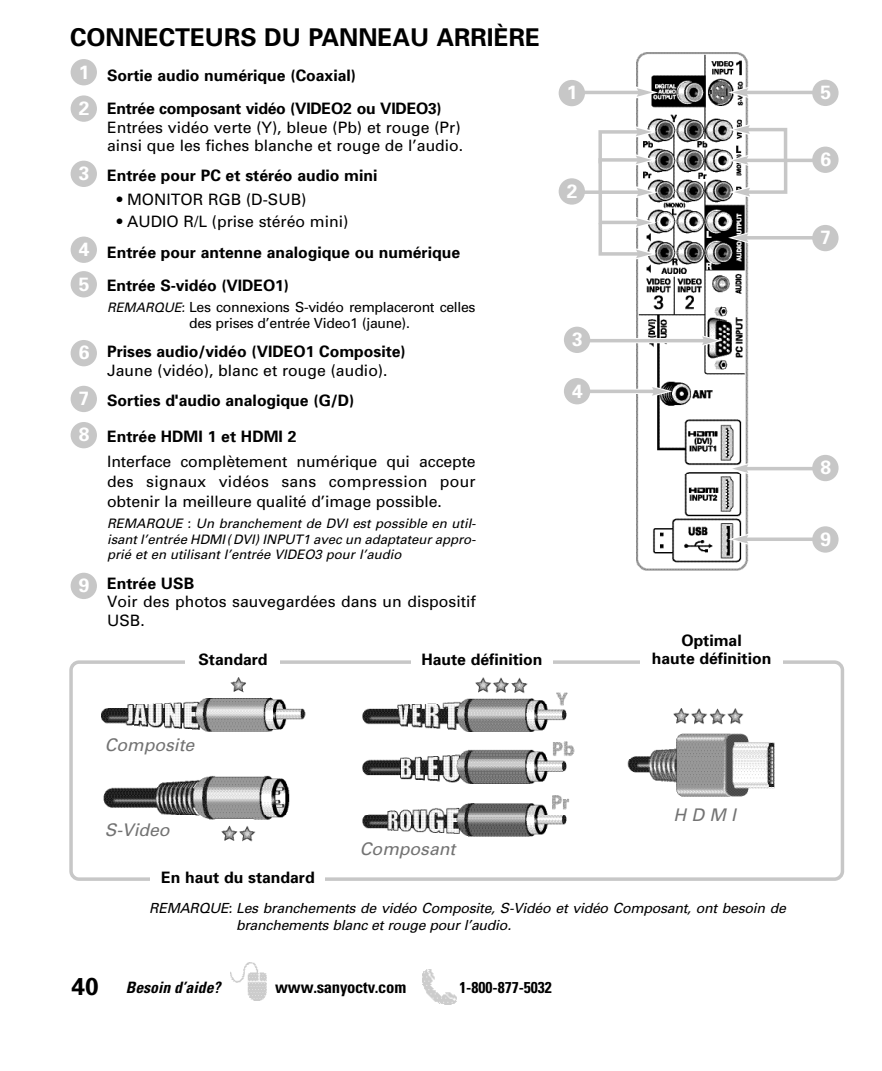
<style>
.page{position:relative;width:882px;height:1071px;background:#fff}
.page>*{position:absolute;margin:0;border:0;box-sizing:border-box;transform-origin:0 0}
.t1{font:700 24.5px "Univers";color:#000}
.t2{font:700 19.25px/36.4px "Univers";color:#fff}
.t3{font:italic 17.5px "Univers";color:#737373}
.t4{font:700 condensed 16.62px "Univers";letter-spacing:-.015em;color:#000}
.t5{font:15.75px/18.4px "Univers";color:#000}
.t6{font:700 15.75px/33.4px "Univers";color:#000}
.t7{font:italic 700 condensed 15.75px "Univers";color:#000}
.t8{font:700 condensed 15.75px "Univers";color:#000}
.t9{font:italic 14px/17.5px "Univers";letter-spacing:-.015em;color:#000}
.t10{font:14px/15.8px "Univers";letter-spacing:-.02em;color:#000}
.t11{font:italic 13.12px/15.8px "Univers";color:#000;text-align:justify}
.s1{font-style:italic;font-size:13.12px}
.s2{font-style:normal;font-stretch:normal;font-size:24.5px}
</style>
<div class="page">
<svg style="left:69px;top:660px;width:775px;height:221px"></svg>
<div style="left:82px;top:669px;width:747px;height:205px;background:#fff"></div>
<img style="left:127px;top:677px;width:441px;height:28px">
<img style="left:101px;top:705px;width:674px;height:137px">
<img style="left:230px;top:962px;width:36px;height:39px">
<img style="left:423px;top:969px;width:34px;height:35px">
<img style="left:637px;top:52px;width:112px;height:141px">
<img style="left:637px;top:193px;width:112px;height:378px">
<div style="left:582px;top:90px;width:56px;height:5px;background:#f0f0f0"></div>
<div style="left:559px;top:80px;width:26px;height:26px;background:#c7c7c7;border-radius:50%"></div>
<hr style="left:582px;top:91px;width:58px;height:3px;background:#c7c7c7">
<svg style="left:636px;top:86px;width:22px;height:13px"></svg>
<div style="left:559px;top:178px;width:26px;height:27px;background:#c7c7c7;border-radius:50%"></div>
<svg style="left:590px;top:338px;width:108px;height:5px"></svg>
<hr style="left:582px;top:339px;width:123px;height:3px;background:#c7c7c7">
<svg style="left:698px;top:334px;width:24px;height:13px"></svg>
<div style="left:564px;top:327px;width:26px;height:26px;background:#c7c7c7;border-radius:50%"></div>
<div style="left:582px;top:389px;width:71px;height:5px;background:#efefef"></div>
<hr style="left:582px;top:390px;width:73px;height:3px;background:#c7c7c7">
<svg style="left:648px;top:385px;width:24px;height:13px"></svg>
<div style="left:564px;top:378px;width:26px;height:26px;background:#c7c7c7;border-radius:50%"></div>
<div style="left:748px;top:90px;width:74px;height:5px;background:#f0f0f0"></div>
<hr style="left:745px;top:91px;width:72px;height:3px;background:#c7c7c7">
<svg style="left:728px;top:86px;width:21px;height:13px"></svg>
<div style="left:812px;top:80px;width:27px;height:26px;background:#c7c7c7;border-radius:50%"></div>
<div style="left:748px;top:158px;width:74px;height:5px;background:#f0f0f0"></div>
<svg style="left:752px;top:236px;width:60px;height:4px"></svg>
<svg style="left:728px;top:231px;width:24px;height:13px"></svg>
<div style="left:812px;top:225px;width:27px;height:26px;background:#c7c7c7;border-radius:50%"></div>
<div style="left:748px;top:466px;width:74px;height:5px;background:#f0f0f0"></div>
<hr style="left:745px;top:467px;width:72px;height:3px;background:#c7c7c7">
<svg style="left:728px;top:462px;width:21px;height:13px"></svg>
<div style="left:812px;top:455px;width:27px;height:26px;background:#c7c7c7;border-radius:50%"></div>
<svg style="left:752px;top:537px;width:60px;height:1px"></svg>
<hr style="left:745px;top:538px;width:72px;height:3px;background:#c7c7c7">
<svg style="left:728px;top:533px;width:24px;height:13px"></svg>
<div style="left:812px;top:526px;width:27px;height:27px;background:#c7c7c7;border-radius:50%"></div>
<hr style="left:745px;top:159px;width:72px;height:3px;background:#c7c7c7">
<svg style="left:728px;top:123px;width:60px;height:76px"></svg>
<div style="left:812px;top:147px;width:27px;height:26px;background:#c7c7c7;border-radius:50%"></div>
<svg style="left:585px;top:190px;width:10px;height:4px"></svg>
<svg style="left:595px;top:125px;width:63px;height:135px"></svg>
<div style="left:71px;top:59px;width:26px;height:26px;background:#c7c7c7;border-radius:50%"></div>
<div style="left:71px;top:95px;width:26px;height:27px;background:#c7c7c7;border-radius:50%"></div>
<div style="left:71px;top:161px;width:26px;height:26px;background:#c7c7c7;border-radius:50%"></div>
<div style="left:71px;top:237px;width:26px;height:26px;background:#c7c7c7;border-radius:50%"></div>
<div style="left:71px;top:271px;width:26px;height:26px;background:#c7c7c7;border-radius:50%"></div>
<div style="left:71px;top:340px;width:26px;height:26px;background:#c7c7c7;border-radius:50%"></div>
<div style="left:71px;top:386px;width:26px;height:26px;background:#c7c7c7;border-radius:50%"></div>
<div style="left:71px;top:422px;width:26px;height:26px;background:#c7c7c7;border-radius:50%"></div>
<div style="left:71px;top:573px;width:26px;height:26px;background:#c7c7c7;border-radius:50%"></div>
<div style="left:151px;top:871px;width:174px;height:18px;background:#fff"></div>
<div style="left:186px;top:653px;width:94px;height:18px;background:#fff"></div>
<div style="left:411px;top:653px;width:142px;height:18px;background:#fff"></div>
<div style="left:640px;top:634px;width:143px;height:37px;background:#fff"></div>
<h1 class="t1" style="left:70px;top:28px;width:471px">CONNECTEURS DU PANNEAU ARRIÈRE</h1>
<p class="t2" style="left:79px;top:55px;width:12px">1<br>2</p>
<p class="t2" style="left:79px;top:157px;width:12px">3</p>
<p class="t2" style="left:79px;top:234px;width:12px;line-height:34.5px">4<br>5</p>
<p class="t2" style="left:79px;top:336px;width:12px">6</p>
<p class="t2" style="left:79px;top:382px;width:12px">7<br>8</p>
<p class="t2" style="left:79px;top:569px;width:12px">9</p>
<p class="t6" style="left:107px;top:60px;width:336px">Sortie audio numérique (Coaxial)<br>Entrée composant vidéo (VIDEO2 ou VIDEO3)</p>
<p class="t5" style="left:107px;top:119px;width:358px">Entrées vidéo verte (Y), bleue (Pb) et rouge (Pr) ainsi que les fiches blanche et rouge de l’audio.</p>
<p class="t6" style="left:107px;top:160px;width:272px">Entrée pour PC et stéréo audio mini</p>
<p class="t5" style="left:117px;top:192px;width:191px">• MONITOR RGB (D-SUB)</p>
<p class="t5" style="left:117px;top:213px;width:233px">• AUDIO R/L (prise stéréo mini)</p>
<p class="t6" style="left:107px;top:237px;width:355px">Entrée pour antenne analogique ou numérique<br>Entrée S-vidéo (VIDEO1)</p>
<p class="t10" style="left:189px;top:300px;width:288px;text-indent:-82px"><span class="s1">REMARQUE:</span> Les connexions S-vidéo remplaceront celles des prises d’entrée Video1 (jaune).</p>
<p class="t6" style="left:107px;top:337px;width:300px">Prises audio/vidéo (VIDEO1 Composite)</p>
<p class="t5" style="left:107px;top:363px;width:282px">Jaune (vidéo), blanc et rouge (audio).</p>
<p class="t6" style="left:107px;top:385px;width:249px">Sorties d'audio analogique (G/D)</p>
<p class="t6" style="left:107px;top:421px;width:191px">Entrée HDMI 1 et HDMI 2</p>
<p class="t5" style="left:107px;top:453px;width:370px;line-height:20.1px;text-align:justify">Interface complètement numérique qui accepte des signaux vidéos sans compression pour obtenir la meilleure qualité d’image possible.</p>
<p class="t11" style="left:107px;top:516px;width:370px">REMARQUE : Un branchement de DVI est possible en util&shy;isant l’entrée HDMI (DVI) INPUT1 avec un adaptateur appro&shy;prié et en utilisant l’entrée VIDEO3 pour l’audio</p>
<p class="t6" style="left:107px;top:568px;width:89px">Entrée USB</p>
<p class="t5" style="left:107px;top:594px;width:370px">Voir des photos sauvegardées dans un dispositif<br>USB.</p>
<p class="t6" style="left:198px;top:644px;width:71px">Standard</p>
<p class="t6" style="left:421px;top:644px;width:123px">Haute définition</p>
<p class="t2" style="left:567px;top:76px;width:12px">1</p>
<p class="t2" style="left:567px;top:174px;width:12px">2</p>
<p class="t2" style="left:572px;top:323px;width:12px">3</p>
<p class="t2" style="left:572px;top:374px;width:12px">4</p>
<p class="t3" style="left:105px;top:738px;width:91px">Composite</p>
<p class="t3" style="left:105px;top:824px;width:66px">S-Video</p>
<p class="t6" style="left:161px;top:862px;width:155px">En haut du standard</p>
<p class="t3" style="left:360px;top:842px;width:97px">Composant</p>
<p class="t6" style="left:652px;top:632px;width:121px;line-height:18.9px;text-align:center">Optimal<br>haute définition</p>
<p class="t3" style="left:673px;top:809px;width:64px">H D M I</p>
<p class="t9" style="left:236px;top:900px;width:551px;text-indent:-87px">REMARQUE: Les branchements de vidéo Composite, S-Vidéo et vidéo Composant, ont besoin de branchements blanc et rouge pour l’audio.</p>
<p class="t7" style="left:72px;top:982px;width:150px"><span class="s2">40</span> Besoin d’aide?</p>
<p class="t4" style="left:275px;top:981px;width:133px">www.sanyoctv.com</p>
<p class="t8" style="left:460px;top:982px;width:94px">1-800-877-5032</p>
<p class="t2" style="left:820px;top:76px;width:12px">5</p>
<p class="t2" style="left:820px;top:143px;width:12px">6</p>
<p class="t2" style="left:820px;top:221px;width:12px">7</p>
<p class="t2" style="left:820px;top:451px;width:12px">8</p>
<p class="t2" style="left:820px;top:522px;width:12px">9</p>
</div>
